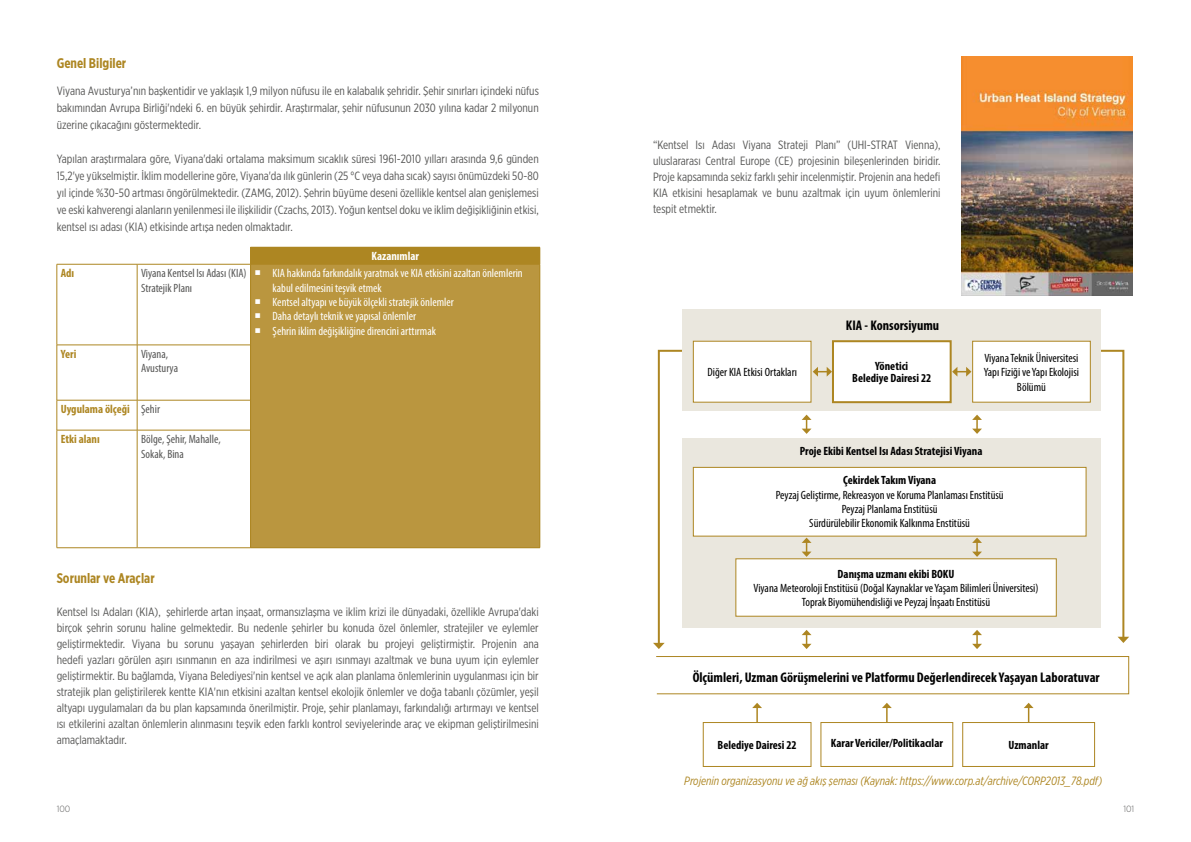
<style>
.page{position:relative;width:1191px;height:842px;background:#fff}
.page>*{position:absolute;margin:0;border:0;box-sizing:border-box;transform-origin:0 0}
.t1{font:700 condensed 14px "Myriad Pro";color:#000}
.t2{font:700 14px "Gotham X Narrow";color:#ad8622}
.t3{font:12px/16px "Gotham X Narrow";color:#575756;text-align:justify}
.t4{font:condensed 12px/14.4px "Myriad Pro";color:#000;text-align:center}
.t5{font:condensed 12px/14.4px "Myriad Pro";color:#fff}
.t6{font:700 condensed 12px/12px "Myriad Pro";color:#000;text-align:center}
.t7{font:italic 12px "Gotham X Narrow";color:#ad8622}
.t8{font:condensed 12px/14.4px "Myriad Pro";color:#575756}
.t9{font:700 condensed 12px "Myriad Pro";color:#ad8622}
.t10{font:700 condensed 12px "Myriad Pro";color:#fff}
.t11{font:300 9px "Gotham Narrow";color:#575756}
.s1{font-weight:400;color:#575756}
</style>
<div class="page">
<svg style="left:657px;top:349px;width:468px;height:296px"></svg>
<svg style="left:653px;top:643px;width:11px;height:6px"></svg>
<svg style="left:1117px;top:637px;width:12px;height:6px"></svg>
<div style="left:682px;top:309px;width:418px;height:318px;background:#eae7de"></div>
<div style="left:250px;top:247px;width:290px;height:17px;background:#ad8622"></div>
<div style="left:250px;top:264px;width:290px;height:284px;background:#ba963f"></div>
<hr style="left:57px;top:264px;width:80px;height:1px;background:#ad8622">
<hr style="left:57px;top:264px;width:1px;height:81px;background:#ad8622">
<hr style="left:137px;top:264px;width:113px;height:1px;background:#ad8622">
<hr style="left:137px;top:264px;width:1px;height:81px;background:#ad8622">
<hr style="left:250px;top:264px;width:290px;height:1px;background:#ad8622">
<hr style="left:250px;top:264px;width:1px;height:81px;background:#ad8622">
<hr style="left:539px;top:264px;width:1px;height:81px;background:#ad8622">
<hr style="left:539px;top:345px;width:1px;height:55px;background:#ad8622">
<hr style="left:539px;top:400px;width:1px;height:30px;background:#ad8622">
<hr style="left:539px;top:430px;width:1px;height:118px;background:#ad8622">
<hr style="left:250px;top:548px;width:290px;height:1px;background:#ad8622">
<hr style="left:57px;top:345px;width:80px;height:1px;background:#ad8622">
<hr style="left:57px;top:345px;width:1px;height:55px;background:#ad8622">
<hr style="left:137px;top:345px;width:114px;height:1px;background:#ad8622">
<hr style="left:137px;top:345px;width:1px;height:55px;background:#ad8622">
<hr style="left:250px;top:345px;width:1px;height:55px;background:#ad8622">
<hr style="left:57px;top:400px;width:80px;height:1px;background:#ad8622">
<hr style="left:57px;top:400px;width:1px;height:30px;background:#ad8622">
<hr style="left:137px;top:400px;width:114px;height:1px;background:#ad8622">
<hr style="left:137px;top:400px;width:1px;height:30px;background:#ad8622">
<hr style="left:250px;top:400px;width:1px;height:30px;background:#ad8622">
<hr style="left:57px;top:430px;width:80px;height:1px;background:#ad8622">
<hr style="left:57px;top:430px;width:1px;height:118px;background:#ad8622">
<hr style="left:137px;top:430px;width:114px;height:1px;background:#ad8622">
<hr style="left:137px;top:430px;width:1px;height:118px;background:#ad8622">
<hr style="left:250px;top:430px;width:1px;height:118px;background:#ad8622">
<hr style="left:57px;top:548px;width:80px;height:1px;background:#ad8622">
<hr style="left:137px;top:548px;width:113px;height:1px;background:#ad8622">
<img style="left:961px;top:57px;width:172px;height:239px">
<div style="left:693px;top:341px;width:118px;height:62px;background:#fff;border:1px solid #ad8622"></div>
<div style="left:832px;top:340px;width:119px;height:63px;background:#fff;border:2px solid #ad8622"></div>
<div style="left:702px;top:722px;width:109px;height:45px;background:#fff;border:1px solid #ad8622"></div>
<div style="left:962px;top:722px;width:133px;height:45px;background:#fff;border:1px solid #ad8622"></div>
<div style="left:820px;top:722px;width:133px;height:45px;background:#fff;border:1px solid #ad8622"></div>
<div style="left:693px;top:467px;width:393px;height:70px;background:#fff;border:1px solid #ad8622"></div>
<div style="left:735px;top:558px;width:321px;height:59px;background:#fff;border:1px solid #ad8622"></div>
<div style="left:972px;top:341px;width:118px;height:62px;background:#fff;border:1px solid #ad8622"></div>
<div style="left:682px;top:411px;width:418px;height:27px;background:#fff"></div>
<svg style="left:812px;top:367px;width:20px;height:10px"></svg>
<svg style="left:952px;top:367px;width:19px;height:10px"></svg>
<svg style="left:801px;top:415px;width:10px;height:19px"></svg>
<svg style="left:801px;top:538px;width:10px;height:19px"></svg>
<svg style="left:801px;top:630px;width:10px;height:19px"></svg>
<svg style="left:972px;top:415px;width:10px;height:19px"></svg>
<svg style="left:972px;top:538px;width:10px;height:19px"></svg>
<svg style="left:972px;top:630px;width:10px;height:19px"></svg>
<svg style="left:1024px;top:703px;width:9px;height:19px"></svg>
<svg style="left:882px;top:703px;width:9px;height:19px"></svg>
<svg style="left:752px;top:703px;width:10px;height:19px"></svg>
<svg style="left:656px;top:656px;width:473px;height:39px"></svg>
<p class="t2" style="left:57px;top:54px;width:71px">Genel Bilgiler</p>
<p class="t3" style="left:57px;top:82px;width:483px;line-height:17px">Viyana Avusturya’nın başkentidir ve yaklaşık 1,9 milyon nüfusu ile en kalabalık şehridir. Şehir sınırları içindeki nüfus bakımından Avrupa Birliği'ndeki 6. en büyük şehirdir. Araştırmalar, şehir nüfusunun 2030 yılına kadar 2 milyonun üzerine çıkacağını göstermektedir.</p>
<p class="t3" style="left:57px;top:150px;width:483px;line-height:17px">Yapılan araştırmalara göre, Viyana'daki ortalama maksimum sıcaklık süresi 1961-2010 yılları arasında 9,6 günden 15,2'ye yükselmiştir. İklim modellerine göre, Viyana'da ılık günlerin (25 °C veya daha sıcak) sayısı önümüzdeki 50-80 yıl içinde %30-50 artması öngörülmektedir. (ZAMG, 2012). Şehrin büyüme deseni özellikle kentsel alan genişlemesi ve eski kahverengi alanların yenilenmesi ile ilişkilidir (Czachs, 2013). Yoğun kentsel doku ve iklim değişikliğinin etkisi, kentsel ısı adası (KIA) etkisinde artışa neden olmaktadır.</p>
<p class="t10" style="left:371px;top:249px;width:49px">Kazanımlar</p>
<p class="t9" style="left:61px;top:266px;width:15px">Adı</p>
<p class="t8" style="left:141px;top:266px;width:107px">Viyana Kentsel Isı Adası (KIA)<br>Stratejik Planı</p>
<p class="t5" style="left:272px;top:266px;width:252px">KIA hakkında farkındalık yaratmak ve KIA etkisini azaltan önlemlerin kabul edilmesini teşvik etmek<br>Kentsel altyapı ve büyük ölçekli stratejik önlemler<br>Daha detaylı teknik ve yapısal önlemler<br>Şehrin iklim değişikliğine direncini arttırmak</p>
<p class="t9" style="left:61px;top:346px;width:17px">Yeri</p>
<p class="t8" style="left:141px;top:347px;width:38px">Viyana,<br>Avusturya</p>
<p class="t9" style="left:61px;top:402px;width:101px">Uygulama ölçeği <span class="s1">Şehir</span></p>
<p class="t9" style="left:61px;top:432px;width:40px">Etki alanı</p>
<p class="t8" style="left:141px;top:432px;width:81px">Bölge, Şehir, Mahalle,<br>Sokak, Bina</p>
<p class="t2" style="left:57px;top:569px;width:99px">Sorunlar ve Araçlar</p>
<p class="t3" style="left:57px;top:603px;width:483px">Kentsel Isı Adaları (KIA), şehirlerde artan inşaat, ormansızlaşma ve iklim krizi ile dünyadaki, özellikle Avrupa'daki birçok şehrin sorunu haline gelmektedir. Bu nedenle şehirler bu konuda özel önlemler, stratejiler ve eylemler geliştirmektedir. Viyana bu sorunu yaşayan şehirlerden biri olarak bu projeyi geliştirmiştir. Projenin ana hedefi yazları görülen aşırı ısınmanın en aza indirilmesi ve aşırı ısınmayı azaltmak ve buna uyum için eylemler geliştirmektir. Bu bağlamda, Viyana Belediyesi'nin kentsel ve açık alan planlama önlemlerinin uygulanması için bir stratejik plan geliştirilerek kentte KIA'nın etkisini azaltan kentsel ekolojik önlemler ve doğa tabanlı çözümler, yeşil altyapı uygulamaları da bu plan kapsamında önerilmiştir. Proje, şehir planlamayı, farkındalığı artırmayı ve kentsel ısı etkilerini azaltan önlemlerin alınmasını teşvik eden farklı kontrol seviyelerinde araç ve ekipman geliştirilmesini amaçlamaktadır.</p>
<p class="t3" style="left:653px;top:137px;width:289px">“Kentsel Isı Adası Viyana Strateji Planı” (UHI-STRAT Vienna), uluslararası Central Europe (CE) projesinin bileşenlerinden biridir.<br>Proje kapsamında sekiz farklı şehir incelenmiştir. Projenin ana hedefi KIA etkisini hesaplamak ve bunu azaltmak için uyum önlemlerini tespit etmektir.</p>
<p class="t4" style="left:707px;top:365px;width:91px">Diğer KIA Etkisi Ortakları</p>
<p class="t1" style="left:846px;top:316px;width:95px">KIA - Konsorsiyumu</p>
<p class="t6" style="left:852px;top:360px;width:80px">Yönetici<br>Belediye Dairesi 22</p>
<p class="t4" style="left:984px;top:350px;width:97px">Viyana Teknik Üniversitesi<br>Yapı Fiziği ve Yapı Ekolojisi<br>Bölümü</p>
<p class="t6" style="left:799px;top:445px;width:184px">Proje Ekibi Kentsel Isı Adası Stratejisi Viyana</p>
<p class="t6" style="left:843px;top:474px;width:95px">Çekirdek Takım Viyana</p>
<p class="t4" style="left:775px;top:487px;width:229px">Peyzaj Geliştirme, Rekreasyon ve Koruma Planlaması Enstitüsü<br>Peyzaj Planlama Enstitüsü<br>Sürdürülebilir Ekonomik Kalkınma Enstitüsü</p>
<p class="t6" style="left:837px;top:567px;width:118px">Danışma uzmanı ekibi BOKU</p>
<p class="t4" style="left:753px;top:581px;width:286px">Viyana Meteoroloji Enstitüsü (Doğal Kaynaklar ve Yaşam Bilimleri Üniversitesi)<br>Toprak Biyomühendisliği ve Peyzaj İnşaatı Enstitüsü</p>
<p class="t1" style="left:692px;top:668px;width:408px">Ölçümleri, Uzman Görüşmelerini ve Platformu Değerlendirecek Yaşayan Laboratuvar</p>
<p class="t6" style="left:717px;top:739px;width:80px">Belediye Dairesi 22</p>
<p class="t6" style="left:830px;top:737px;width:114px">Karar Vericiler/Politikacılar</p>
<p class="t6" style="left:1008px;top:739px;width:42px">Uzmanlar</p>
<p class="t7" style="left:684px;top:774px;width:419px">Projenin organizasyonu ve ağ akış şeması (Kaynak: https://www.corp.at/archive/CORP2013_78.pdf)</p>
<p class="t11" style="left:57px;top:804px;width:15px">100</p>
<p class="t11" style="left:1123px;top:804px;width:12px">101</p>
</div>
